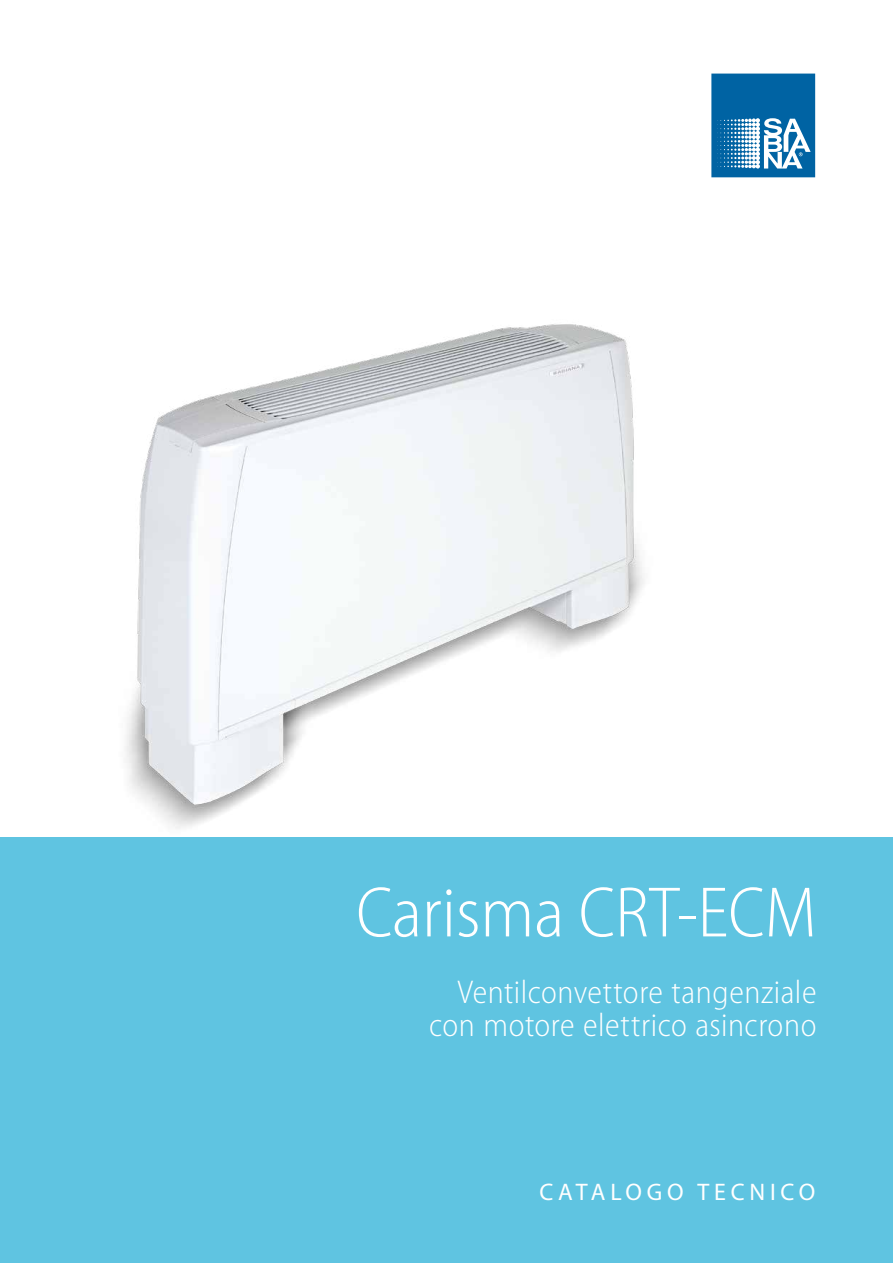
<style>
.page{position:relative;width:893px;height:1263px;background:#fff}
.page>*{position:absolute;margin:0;border:0;box-sizing:border-box;transform-origin:0 0}
.t1{font:300 semi-condensed 72px "Myriad Pro";color:#fff}
.t2{font:300 semi-condensed 33px/33px "Myriad Pro";letter-spacing:.015em;color:#fff;text-align:right}
.t3{font:24px "Myriad Pro";letter-spacing:.2em;color:#fff}
</style>
<div class="page">
<div style="left:0;top:838px;width:893px;height:425px;background:#5fc4e1"></div>
<svg style="left:711px;top:74px;width:104px;height:103px"></svg>
<img style="left:106px;top:324px;width:552px;height:514px">
<h1 class="t1" style="left:356px;top:869px;width:462px">Carisma CRT-ECM</h1>
<p class="t2" style="left:429px;top:975px;width:389px">Ventilconvettore tangenziale con motore elettrico asincrono</p>
<p class="t3" style="left:539px;top:1177px;width:277px">CATALOGO TECNICO</p>
</div>
